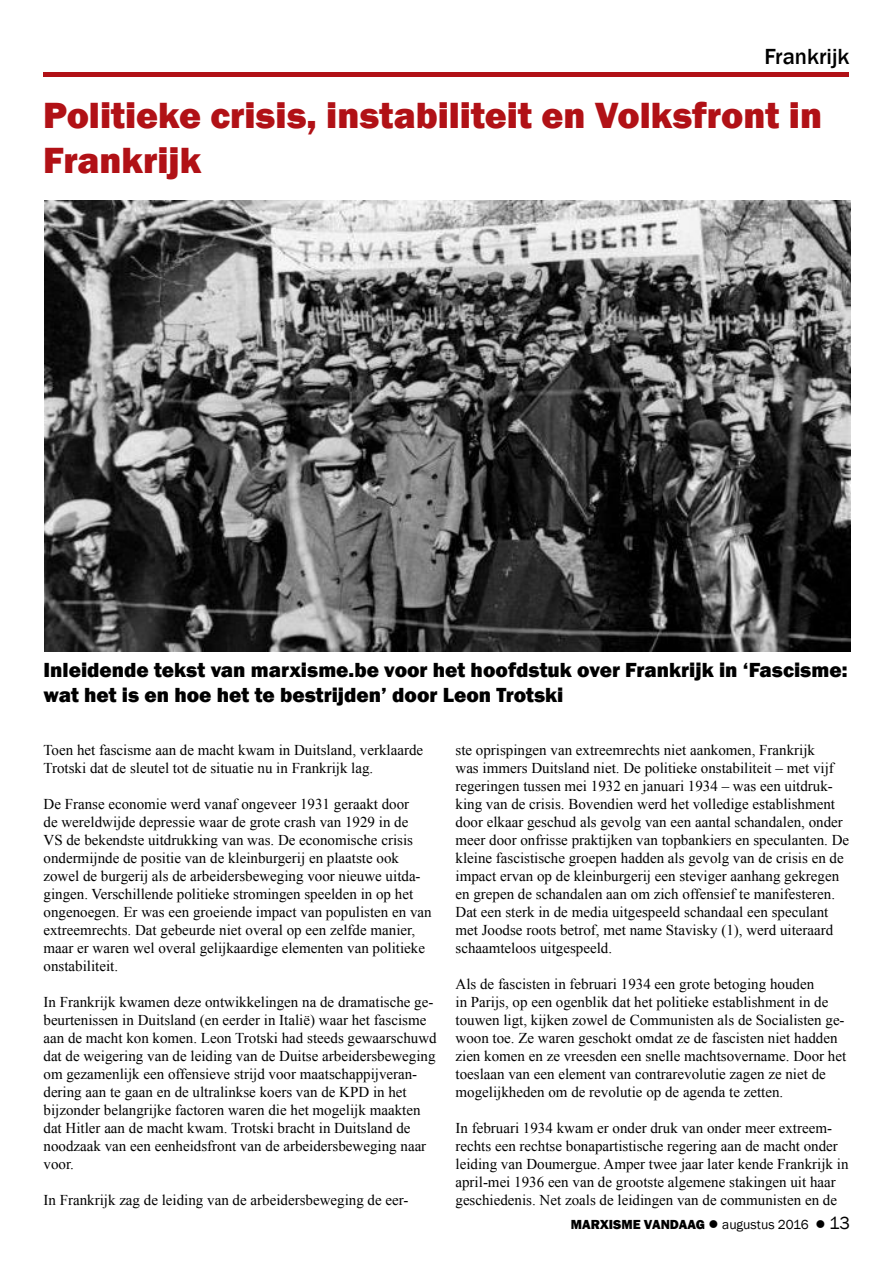
<style>
.page{position:relative;width:893px;height:1263px;background:#fff}
.page>*{position:absolute;margin:0;border:0;box-sizing:border-box;transform-origin:0 0}
.t1{font:800 37.5px/45px "Franklin Gothic";color:#b11116}
.t2{font:500 22.5px "Franklin Gothic";color:#000}
.t3{font:800 21px/25.2px "Franklin Gothic";color:#000}
.t4{font:15px/18px "Times New Roman";color:#000}
.t5{font:800 13.5px "Franklin Gothic";color:#000}
.s1{font-weight:400}
.s2{font-weight:400;font-size:18px}
</style>
<div class="page">
<div style="left:44px;top:72px;width:805px;height:5px;background:#b11116"></div>
<img style="left:44px;top:201px;width:806px;height:450px">
<h2 class="t2" style="left:765px;top:42px;width:86px">Frankrijk</h2>
<h1 class="t1" style="left:43px;top:93px;width:780px">Politieke crisis, instabiliteit en Volksfront in<br>Frankrijk</h1>
<h3 class="t3" style="left:44px;top:657px;width:805px">Inleidende tekst van marxisme.be voor het hoofdstuk over Frankrijk in ‘Fascisme: wat het is en hoe het te bestrijden’ door Leon Trotski</h3>
<p class="t4" style="left:44px;top:741px;width:381px">Toen het fascisme aan de macht kwam in Duitsland, verklaarde<br>Trotski dat de sleutel tot de situatie nu in Frankrijk lag.</p>
<p class="t4" style="left:44px;top:795px;width:390px">De Franse economie werd vanaf ongeveer 1931 geraakt door<br>de wereldwijde depressie waar de grote crash van 1929 in de<br>VS de bekendste uitdrukking van was. De economische crisis ondermijnde de positie van de kleinburgerij en plaatste ook zowel de burgerij als de arbeidersbeweging voor nieuwe uitda&shy;gingen. Verschillende politieke stromingen speelden in op het ongenoegen. Er was een groeiende impact van populisten en van extreemrechts. Dat gebeurde niet overal op een zelfde manier, maar er waren wel overal gelijkaardige elementen van politieke onstabiliteit.</p>
<p class="t4" style="left:44px;top:993px;width:395px">In Frankrijk kwamen deze ontwikkelingen na de dramatische ge&shy;beurtenissen in Duitsland (en eerder in Italië) waar het fascisme aan de macht kon komen. Leon Trotski had steeds gewaarschuwd dat de weigering van de leiding van de Duitse arbeidersbeweging om gezamenlijk een offensieve strijd voor maatschappijveran&shy;dering aan te gaan en de ultralinkse koers van de KPD in het bijzonder belangrijke factoren waren die het mogelijk maakten dat Hitler aan de macht kwam. Trotski bracht in Duitsland de noodzaak van een eenheidsfront van de arbeidersbeweging naar voor.</p>
<p class="t4" style="left:44px;top:1191px;width:366px">In Frankrijk zag de leiding van de arbeidersbeweging de eer-</p>
<p class="t4" style="left:455px;top:741px;width:395px">ste oprispingen van extreemrechts niet aankomen, Frankrijk<br>was immers Duitsland niet. De politieke onstabiliteit – met vijf regeringen tussen mei 1932 en januari 1934 – was een uitdruk&shy;king van de crisis. Bovendien werd het volledige establishment door elkaar geschud als gevolg van een aantal schandalen, onder meer door onfrisse praktijken van topbankiers en speculanten. De kleine fascistische groepen hadden als gevolg van de crisis en de impact ervan op de kleinburgerij een steviger aanhang gekregen en grepen de schandalen aan om zich offensief te manifesteren.<br>Dat een sterk in de media uitgespeeld schandaal een speculant met Joodse roots betrof, met name Stavisky (1), werd uiteraard schaamteloos uitgespeeld.</p>
<p class="t4" style="left:455px;top:975px;width:392px">Als de fascisten in februari 1934 een grote betoging houden<br>in Parijs, op een ogenblik dat het politieke establishment in de touwen ligt, kijken zowel de Communisten als de Socialisten ge&shy;woon toe. Ze waren geschokt omdat ze de fascisten niet hadden zien komen en ze vreesden een snelle machtsovername. Door het toeslaan van een element van contrarevolutie zagen ze niet de mogelijkheden om de revolutie op de agenda te zetten.</p>
<p class="t4" style="left:455px;top:1119px;width:394px">In februari 1934 kwam er onder druk van onder meer extreem&shy;rechts een rechtse bonapartistische regering aan de macht onder leiding van Doumergue. Amper twee jaar later kende Frankrijk in april-mei 1936 een van de grootste algemene stakingen uit haar geschiedenis. Net zoals de leidingen van de communisten en de</p>
<p class="t5" style="left:571px;top:1216px;width:281px">MARXISME VANDAAG ● <span class="s1">augustus 2016</span> ● <span class="s2">13</span></p>
</div>
